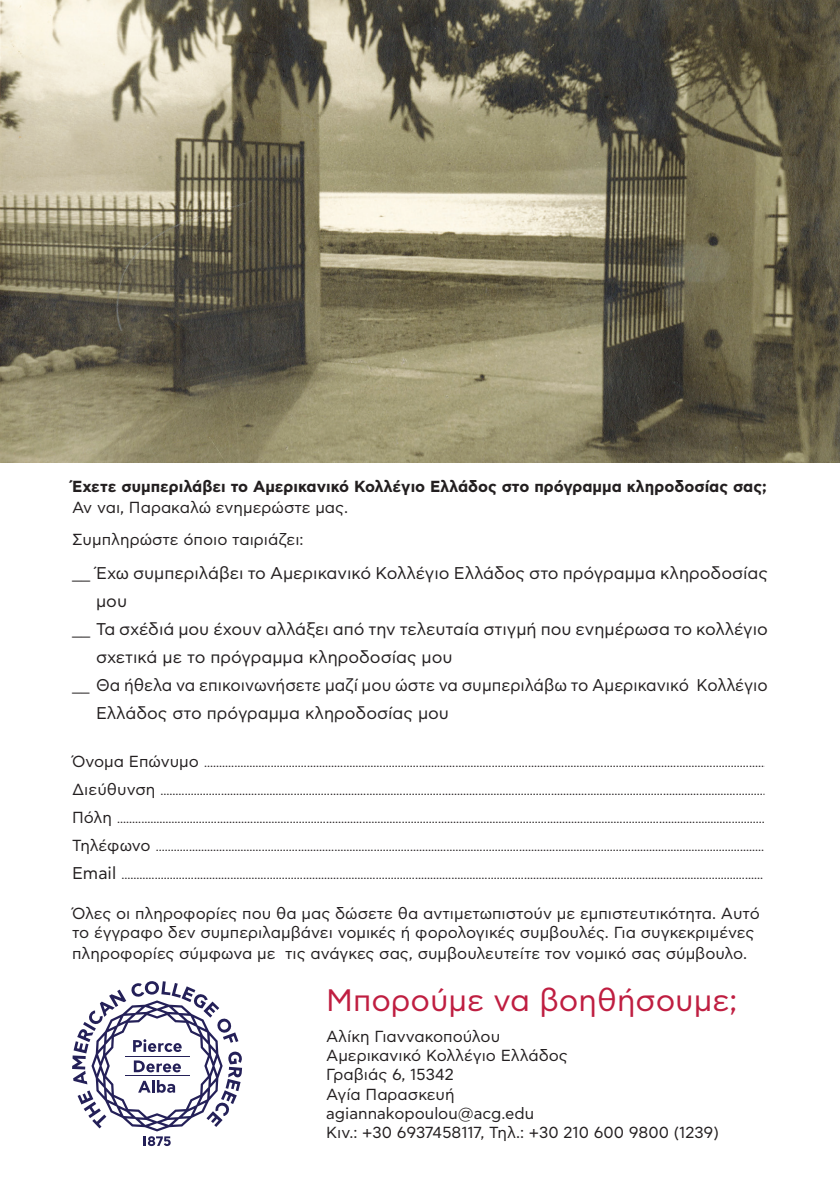
<style>
.page{position:relative;width:840px;height:1191px;background:#fff}
.page>*{position:absolute;margin:0;border:0;box-sizing:border-box;transform-origin:0 0}
.t1{font:31px "CF Asty Std";color:#bf1e41}
.t2{font:17px "CF Asty Std";color:#231f20}
.t3{font:17px "CF Asty Std";color:#231f20;scale:.96 1}
.t4{font:16px/19.8px "CF Asty Std";color:#231f20}
.t5{font:700 16px "CF Asty Std";color:#231f20}
.t6{font:12px "CF Asty Std";color:#231f20}
.s1{font-size:16px}
.s2{font-size:17px}
</style>
<div class="page">
<svg style="left:72px;top:981px;width:170px;height:165px"></svg>
<hr style="left:125px;top:1055px;width:65px;height:1px;background:#242058">
<hr style="left:125px;top:1075px;width:65px;height:1px;background:#242058">
<img style="left:0;top:0;width:839px;height:462px">
<p class="t5" style="left:72px;top:477px;width:695px">Έχετε συμπεριλάβει το Αμερικανικό Κολλέγιο Ελλάδος στο πρόγραμμα κληροδοσίας σας;</p>
<p class="t4" style="left:72px;top:498px;width:277px">Αν ναι, Παρακαλώ ενημερώστε μας.</p>
<p class="t4" style="left:72px;top:530px;width:233px">Συμπληρώστε όποιο ταιριάζει:</p>
<p class="t2" style="left:72px;top:564px;width:697px">__ Έχω συμπεριλάβει το Αμερικανικό Κολλέγιο Ελλάδος στο πρόγραμμα κληροδοσίας</p>
<p class="t2" style="left:96px;top:592px;width:33px">μου</p>
<p class="t2" style="left:72px;top:620px;width:697px">__ Τα σχέδιά μου έχουν αλλάξει από την τελευταία στιγμή που ενημέρωσα το κολλέγιο</p>
<p class="t2" style="left:96px;top:648px;width:358px">σχετικά με το πρόγραμμα κληροδοσίας μου</p>
<p class="t3" style="left:72px;top:676px;width:726px">__ Θα ήθελα να επικοινωνήσετε μαζί μου ώστε να συμπεριλάβω το Αμερικανικό Κολλέγιο</p>
<p class="t2" style="left:96px;top:704px;width:354px">Ελλάδος στο πρόγραμμα κληροδοσίας μου</p>
<p class="t6" style="left:72px;top:756px;width:696px"><span class="s1">Όνομα Επώνυμο</span> ..........................................................................................................................................................................................</p>
<p class="t6" style="left:72px;top:784px;width:695px"><span class="s1">Διεύθυνση</span> ........................................................................................................................................................................................................</p>
<p class="t6" style="left:72px;top:812px;width:694px"><span class="s1">Πόλη</span> ......................................................................................................................................................................................................................</p>
<p class="t6" style="left:72px;top:840px;width:693px"><span class="s1">Τηλέφωνο</span> .........................................................................................................................................................................................................</p>
<p class="t6" style="left:72px;top:868px;width:692px"><span class="s2">Email</span> ....................................................................................................................................................................................................................</p>
<p class="t4" style="left:72px;top:904px;width:689px">Όλες οι πληροφορίες που θα μας δώσετε θα αντιμετωπιστούν με εμπιστευτικότητα. Αυτό το έγγραφο δεν συμπεριλαμβάνει νομικές ή φορολογικές συμβουλές. Για συγκεκριμένες πληροφορίες σύμφωνα με τις ανάγκες σας, συμβουλευτείτε τον νομικό σας σύμβουλο.</p>
<p class="t1" style="left:326px;top:982px;width:412px">Μπορούμε να βοηθήσουμε;</p>
<p class="t4" style="left:326px;top:1027px;width:175px">Αλίκη Γιαννακοπούλου</p>
<p class="t4" style="left:326px;top:1046px;width:243px">Αμερικανικό Κολλέγιο Ελλάδος</p>
<p class="t4" style="left:326px;top:1065px;width:129px">Γραβιάς 6, 15342</p>
<p class="t4" style="left:326px;top:1084px;width:130px">Αγία Παρασκευή</p>
<p class="t4" style="left:326px;top:1103px;width:209px">agiannakopoulou@acg.edu</p>
<p class="t4" style="left:326px;top:1123px;width:394px">Κιν.: +30 6937458117, Τηλ.: +30 210 600 9800 (1239)</p>
</div>
